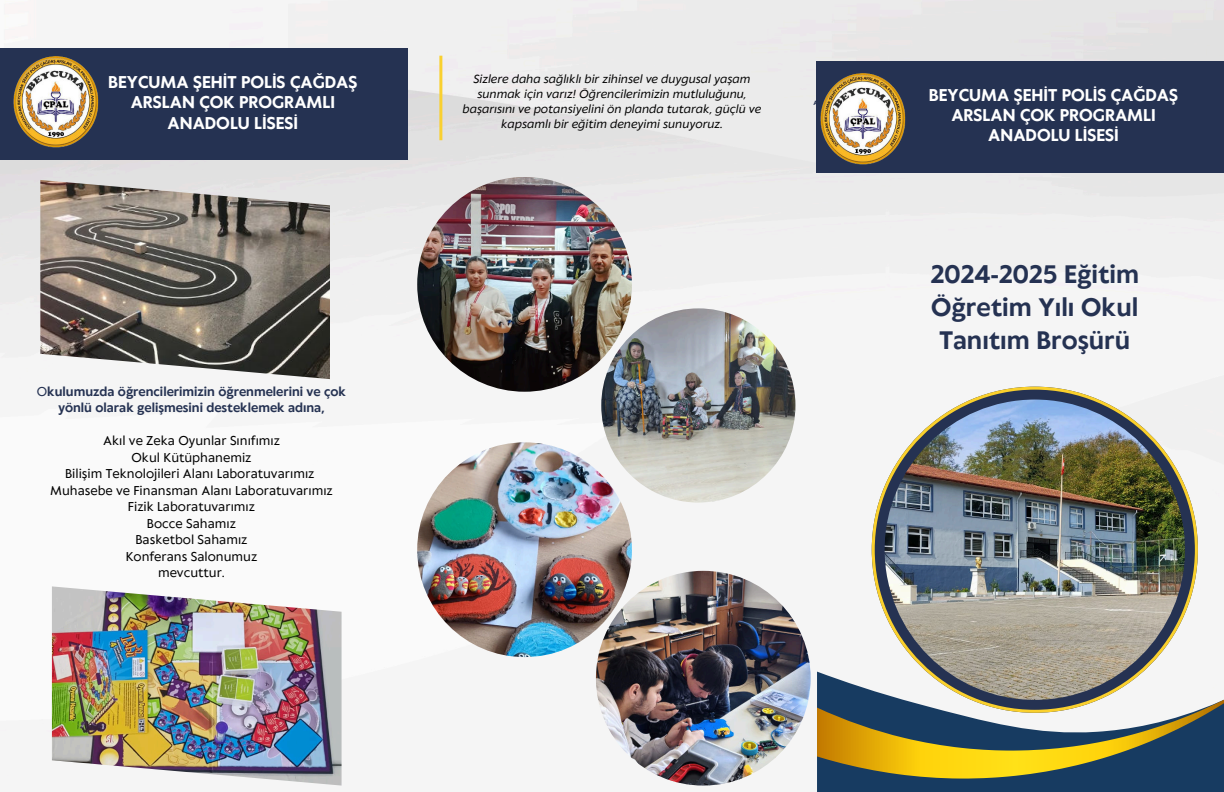
<style>
.page{position:relative;width:1224px;height:792px;background:#fff}
.page>*{position:absolute;margin:0;border:0;box-sizing:border-box;transform-origin:0 0}
.t1{font:700 23.7px/33px "Klein Text";color:#253252;text-align:center}
.t2{font:700 16px/20.2px "Klein Text";color:#fff;text-align:center}
.t3{font:12px/16.5px "Klein Text";color:#000;text-align:center}
.t4{font:700 12px/16.5px "Klein Text";color:#253252;text-align:center}
.t5{font:italic 11px/15px "Klein Text";color:#000;text-align:center}
.s1{font-weight:400}
</style>
<div class="page">
<img style="left:0;top:0;width:1224px;height:785px">
<svg style="left:872px;top:387px;width:326px;height:285px"></svg>
<img style="left:885px;top:400px;width:300px;height:300px;border-radius:50%">
<div style="left:816px;top:61px;width:408px;height:112px;background:#253252"></div>
<svg style="left:817px;top:672px;width:407px;height:120px"></svg>
<svg style="left:817px;top:699px;width:407px;height:80px"></svg>
<hr style="left:439px;top:56px;width:3px;height:84px;background:#f9d030">
<img style="left:816px;top:48px;width:92px;height:146px">
<div style="left:0;top:48px;width:408px;height:112px;background:#253252"></div>
<img style="left:9px;top:31px;width:92px;height:146px">
<img style="left:596px;top:571px;width:215px;height:215px;border-radius:50%">
<img style="left:417px;top:177px;width:215px;height:215px;border-radius:50%">
<img style="left:417px;top:442px;width:215px;height:215px;border-radius:50%">
<img style="left:601px;top:308px;width:194px;height:195px;border-radius:50%">
<img style="left:40px;top:180px;width:290px;height:199px">
<img style="left:52px;top:586px;width:290px;height:200px">
<h2 class="t2" style="left:108px;top:71px;width:251px">BEYCUMA ŞEHİT POLİS ÇAĞDAŞ<br>ARSLAN ÇOK PROGRAMLI<br>ANADOLU LİSESİ</h2>
<p class="t4" style="left:37px;top:382px;width:311px"><span class="s1">O</span>kulumuzda öğrencilerimizin öğrenmelerini ve çok yönlü olarak gelişmesini desteklemek adına,</p>
<p class="t3" style="left:50px;top:432px;width:284px">Akıl ve Zeka Oyunlar Sınıfımız<br>Okul Kütüphanemiz<br>Bilişim Teknolojileri Alanı Laboratuvarımız<br>Muhasebe ve Finansman Alanı Laboratuvarımız<br>Fizik Laboratuvarımız<br>Bocce Sahamız<br>Basketbol Sahamız<br>Konferans Salonumuz<br>mevcuttur.</p>
<p class="t5" style="left:463px;top:71px;width:300px">Sizlere daha sağlıklı bir zihinsel ve duygusal yaşam sunmak için varız! Öğrencilerimizin mutluluğunu, başarısını ve potansiyelini ön planda tutarak, güçlü ve kapsamlı bir eğitim deneyimi sunuyoruz.</p>
<h2 class="t2" style="left:929px;top:84px;width:251px">BEYCUMA ŞEHİT POLİS ÇAĞDAŞ<br>ARSLAN ÇOK PROGRAMLI<br>ANADOLU LİSESİ</h2>
<h1 class="t1" style="left:931px;top:257px;width:210px">2024-2025 Eğitim<br>Öğretim Yılı Okul<br>Tanıtım Broşürü</h1>
</div>
